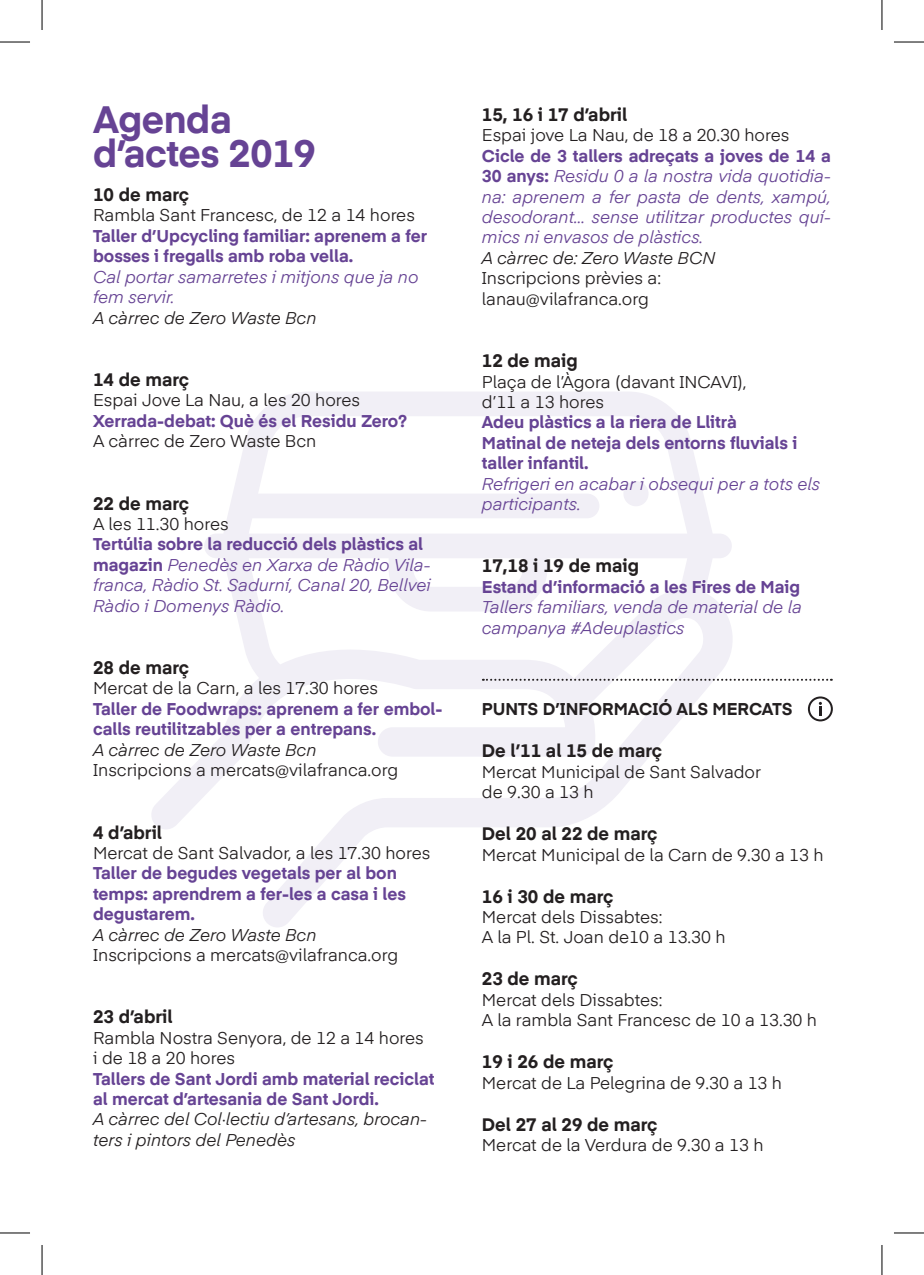
<style>
.page{position:relative;width:924px;height:1275px;background:#fff}
.page>*{position:absolute;margin:0;border:0;box-sizing:border-box;transform-origin:0 0}
.t1{font:700 38px "Eina 04";letter-spacing:-.01em;color:#664394}
.t2{font:700 18px "Eina 04";color:#231f20}
.t3{font:17px "Eina 04";color:#231f20}
.t4{font:italic 17px/20.4px "Eina 04";color:#664394}
.t5{font:700 17px/20.4px "Eina 04";color:#664394}
.t6{font:italic 17px/20.4px "Eina 04";color:#231f20}
.t7{font:700 17px "Eina 04";color:#231f20}
.s1{font-weight:700;font-style:normal}
</style>
<div class="page">
<svg style="left:151px;top:392px;width:581px;height:535px"></svg>
<svg style="left:482px;top:679px;width:349px;height:2px"></svg>
<div style="left:807px;top:696px;width:25px;height:25px;border:2px solid #231f20;border-radius:50%"></div>
<svg style="left:818px;top:702px;width:3px;height:13px"></svg>
<hr style="left:0;top:42px;width:30px;height:1px;background:#000">
<hr style="left:893px;top:42px;width:30px;height:1px;background:#000">
<hr style="left:0;top:1232px;width:30px;height:1px;background:#000">
<hr style="left:893px;top:1232px;width:30px;height:1px;background:#000">
<hr style="left:42px;top:0;width:1px;height:30px;background:#000">
<hr style="left:42px;top:1245px;width:1px;height:30px;background:#000">
<hr style="left:881px;top:0;width:1px;height:30px;background:#000">
<hr style="left:881px;top:1245px;width:1px;height:30px;background:#000">
<p class="t1" style="left:93px;top:91px;width:140px">Agenda</p>
<p class="t1" style="left:93px;top:125px;width:224px">d’actes 2019</p>
<p class="t2" style="left:93px;top:181px;width:97px">10 de març</p>
<p class="t3" style="left:93px;top:203px;width:323px">Rambla Sant Francesc, de 12 a 14 hores</p>
<p class="t5" style="left:93px;top:225px;width:335px">Taller d’Upcycling familiar: aprenem a fer bosses i fregalls amb roba vella.</p>
<p class="t4" style="left:93px;top:265px;width:327px">Cal portar samarretes i mitjons que ja no fem servir.</p>
<p class="t6" style="left:93px;top:306px;width:225px">A càrrec de Zero Waste Bcn</p>
<p class="t2" style="left:93px;top:366px;width:97px">14 de març</p>
<p class="t3" style="left:93px;top:387px;width:268px">Espai Jove La Nau, a les 20 hores</p>
<p class="t5" style="left:93px;top:409px;width:315px">Xerrada-debat: Què és el Residu Zero?</p>
<p class="t3" style="left:93px;top:428px;width:225px">A càrrec de Zero Waste Bcn</p>
<p class="t2" style="left:93px;top:490px;width:97px">22 de març</p>
<p class="t3" style="left:93px;top:511px;width:137px">A les 11.30 hores</p>
<p class="t4" style="left:93px;top:533px;width:339px"><span class="s1">Tertúlia sobre la reducció dels plàstics al magazin</span> Penedès en Xarxa de Ràdio Vila&shy;franca, Ràdio St. Sadurní, Canal 20, Bellvei Ràdio i Domenys Ràdio.</p>
<p class="t2" style="left:93px;top:654px;width:97px">28 de març</p>
<p class="t3" style="left:93px;top:675px;width:286px">Mercat de la Carn, a les 17.30 hores</p>
<p class="t5" style="left:93px;top:697px;width:351px">Taller de Foodwraps: aprenem a fer embol&shy;calls reutilitzables per a entrepans.</p>
<p class="t6" style="left:93px;top:738px;width:225px">A càrrec de Zero Waste Bcn</p>
<p class="t3" style="left:93px;top:757px;width:306px">Inscripcions a mercats@vilafranca.org</p>
<p class="t2" style="left:93px;top:818px;width:70px">4 d’abril</p>
<p class="t3" style="left:93px;top:840px;width:338px">Mercat de Sant Salvador, a les 17.30 hores</p>
<p class="t5" style="left:93px;top:862px;width:314px">Taller de begudes vegetals per al bon temps: aprendrem a fer-les a casa i les degustarem.</p>
<p class="t6" style="left:93px;top:923px;width:225px">A càrrec de Zero Waste Bcn</p>
<p class="t3" style="left:93px;top:942px;width:306px">Inscripcions a mercats@vilafranca.org</p>
<p class="t2" style="left:93px;top:1003px;width:81px">23 d’abril</p>
<p class="t3" style="left:93px;top:1025px;width:332px">Rambla Nostra Senyora, de 12 a 14 hores</p>
<p class="t3" style="left:93px;top:1045px;width:143px">i de 18 a 20 hores</p>
<p class="t5" style="left:93px;top:1067px;width:342px">Tallers de Sant Jordi amb material reciclat al mercat d’artesania de Sant Jordi.</p>
<p class="t6" style="left:93px;top:1108px;width:335px">A càrrec del Col·lectiu d’artesans, brocan&shy;ters i pintors del Penedès</p>
<p class="t2" style="left:481px;top:101px;width:147px">15, 16 i 17 d’abril</p>
<p class="t3" style="left:481px;top:123px;width:309px">Espai jove La Nau, de 18 a 20.30 hores</p>
<p class="t4" style="left:481px;top:144px;width:350px;text-align:justify"><span class="s1">Cicle de 3 tallers adreçats a joves de 14 a 30 anys:</span> Residu 0 a la nostra vida quotidia&shy;na: aprenem a fer pasta de dents, xampú, desodorant... sense utilitzar productes quí&shy;mics ni envasos de plàstics.</p>
<p class="t6" style="left:481px;top:246px;width:235px">A càrrec de: Zero Waste BCN</p>
<p class="t3" style="left:481px;top:265px;width:181px">Inscripcions prèvies a:</p>
<p class="t3" style="left:481px;top:286px;width:168px">lanau@vilafranca.org</p>
<p class="t2" style="left:481px;top:347px;width:97px">12 de maig</p>
<p class="t3" style="left:481px;top:369px;width:266px">Plaça de l’Àgora (davant INCAVI),</p>
<p class="t3" style="left:481px;top:389px;width:124px">d’11 a 13 hores</p>
<p class="t5" style="left:481px;top:411px;width:256px">Adeu plàstics a la riera de Llitrà</p>
<p class="t5" style="left:481px;top:431px;width:317px">Matinal de neteja dels entorns fluvials i taller infantil.</p>
<p class="t4" style="left:481px;top:472px;width:340px">Refrigeri en acabar i obsequi per a tots els participants.</p>
<p class="t2" style="left:481px;top:552px;width:158px">17,18 i 19 de maig</p>
<p class="t5" style="left:481px;top:575px;width:320px">Estand d’informació a les Fires de Maig</p>
<p class="t4" style="left:481px;top:596px;width:321px">Tallers familiars, venda de material de la campanya #Adeuplastics</p>
<p class="t7" style="left:481px;top:696px;width:312px">PUNTS D’INFORMACIÓ ALS MERCATS</p>
<p class="t2" style="left:481px;top:737px;width:182px">De l’11 al 15 de març</p>
<p class="t3" style="left:481px;top:759px;width:280px">Mercat Municipal de Sant Salvador</p>
<p class="t3" style="left:481px;top:779px;width:113px">de 9.30 a 13 h</p>
<p class="t2" style="left:481px;top:820px;width:177px">Del 20 al 22 de març</p>
<p class="t3" style="left:481px;top:841px;width:343px">Mercat Municipal de la Carn de 9.30 a 13 h</p>
<p class="t2" style="left:481px;top:882px;width:133px">16 i 30 de març</p>
<p class="t3" style="left:481px;top:904px;width:182px">Mercat dels Dissabtes:</p>
<p class="t3" style="left:481px;top:924px;width:245px">A la Pl. St. Joan de10 a 13.30 h</p>
<p class="t2" style="left:481px;top:965px;width:97px">23 de març</p>
<p class="t3" style="left:481px;top:987px;width:182px">Mercat dels Dissabtes:</p>
<p class="t3" style="left:481px;top:1007px;width:336px">A la rambla Sant Francesc de 10 a 13.30 h</p>
<p class="t2" style="left:481px;top:1048px;width:133px">19 i 26 de març</p>
<p class="t3" style="left:481px;top:1069px;width:301px">Mercat de La Pelegrina de 9.30 a 13 h</p>
<p class="t2" style="left:481px;top:1110px;width:177px">Del 27 al 29 de març</p>
<p class="t3" style="left:481px;top:1132px;width:283px">Mercat de la Verdura de 9.30 a 13 h</p>
</div>
